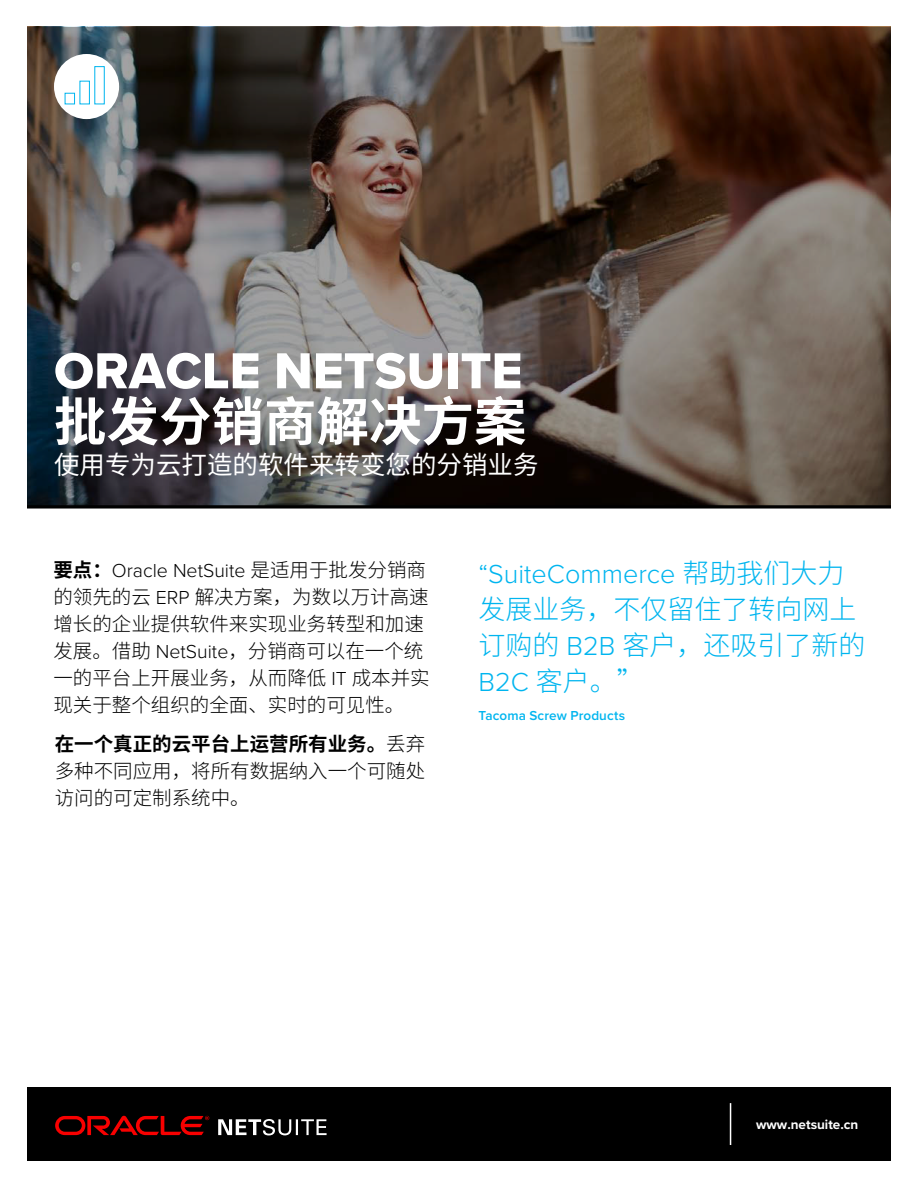
<style>
.page{position:relative;width:918px;height:1188px;background:#fff}
.page>*{position:absolute;margin:0;border:0;box-sizing:border-box;transform-origin:0 0}
.t1{font:52.5px "Proxima Nova Extrabld";color:#fff}
.t2{font:700 52.5px "Source Han Sans CN";color:#fff}
.t3{font:300 27px/36px "Source Han Sans CN";color:#00b5ef}
.t4{font:300 27px "Proxima Nova";color:#00b5ef}
.t5{font:25.5px "Source Han Sans CN";color:#fff}
.t6{font:300 19.5px/27px "Source Han Sans CN";color:#000}
.t7{font:300 19.5px "Proxima Nova";color:#000}
.t8{font:600 13.5px "Proxima Nova";letter-spacing:.01em;color:#00b5ef}
.t9{font:700 13.5px "Proxima Nova";color:#fff}
.s1{font-family:"Source Han Sans CN";font-weight:700}
.s2{font-family:"Source Han Sans CN"}
.s3{font-family:"Proxima Nova"}
.s4{font-weight:700}
</style>
<div class="page">
<div style="left:27px;top:1087px;width:864px;height:74px;background:#000"></div>
<hr style="left:730px;top:1103px;width:1px;height:42px;background:#fff">
<img style="left:27px;top:27px;width:864px;height:478px">
<hr style="left:27px;top:505px;width:864px;height:3px;background:#000">
<div style="left:54px;top:54px;width:65px;height:65px;background:#fff;border-radius:50%"></div>
<div style="left:65px;top:93px;width:10px;height:11px;border:1px solid #00b5ef"></div>
<div style="left:79px;top:81px;width:11px;height:23px;border:1px solid #00b5ef"></div>
<div style="left:94px;top:66px;width:11px;height:38px;border:1px solid #00b5ef"></div>
<svg style="left:55px;top:1116px;width:154px;height:19px"></svg>
<svg style="left:218px;top:1119px;width:109px;height:16px"></svg>
<h1 class="t1" style="left:54px;top:332px;width:470px">ORACLE NETSUITE</h1>
<h1 class="t2" style="left:54px;top:392px;width:474px">批发分销商解决方案</h1>
<h3 class="t5" style="left:54px;top:450px;width:486px">使用专为云打造的软件来转变您的分销业务</h3>
<p class="t7" style="left:53px;top:556px;width:374px"><span class="s1">要点：</span>Oracle NetSuite <span class="s2">是适用于批发分销商</span></p>
<p class="t6" style="left:53px;top:584px;width:378px">的领先的云 <span class="s3">ERP</span> 解决方案，为数以万计高速增长的企业提供软件来实现业务转型和加速发展。借助 <span class="s3">NetSuite</span>，分销商可以在一个统一的平台上开展业务，从而降低 <span class="s3">IT</span> 成本并实现关于整个组织的全面、实时的可见性。</p>
<p class="t6" style="left:55px;top:731px;width:372px;text-align:justify"><span class="s4">在一个真正的云平台上运营所有业务。</span>丢弃多种不同应用，将所有数据纳入一个可随处访问的可定制系统中。</p>
<h2 class="t4" style="left:478px;top:554px;width:368px">“SuiteCommerce <span class="s2">帮助我们大力</span></h2>
<h2 class="t3" style="left:478px;top:592px;width:388px">发展业务，不仅留住了转向网上订购的 <span class="s3">B2B</span> 客户，还吸引了新的<br><span class="s3">B2C</span> 客户。”</h2>
<p class="t8" style="left:478px;top:705px;width:148px">Tacoma Screw Products</p>
<p class="t9" style="left:756px;top:1115px;width:104px">www.netsuite.cn</p>
</div>
